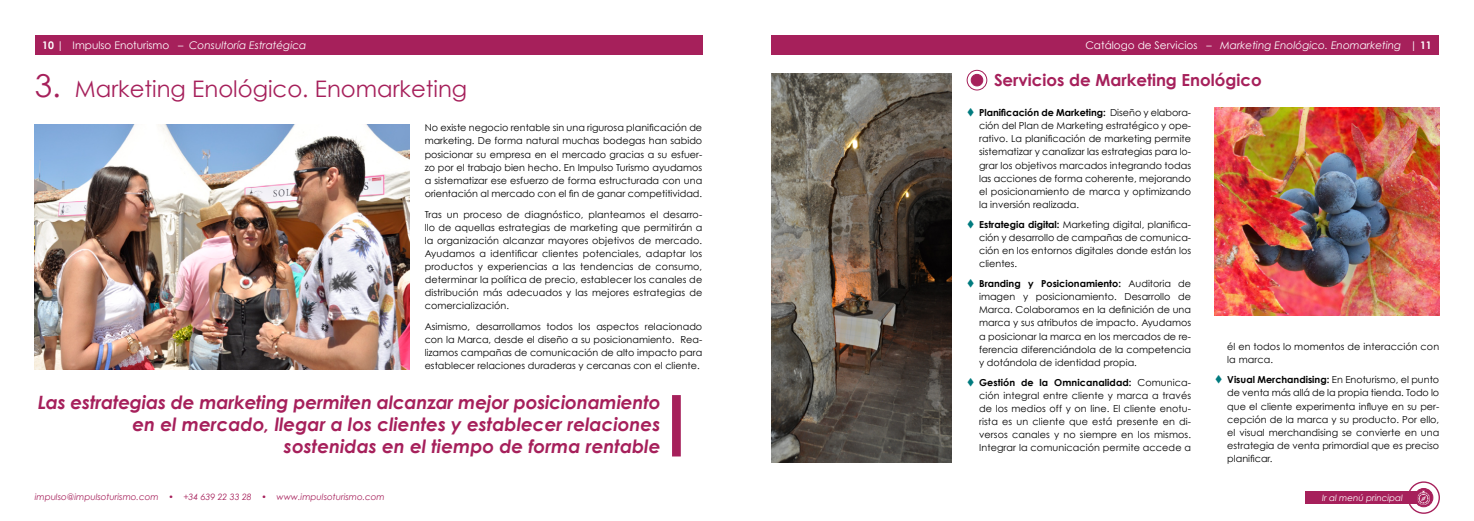
<style>
.page{position:relative;width:1474px;height:521px;background:#fff}
.page>*{position:absolute;margin:0;border:0;box-sizing:border-box;transform-origin:0 0}
.t1{font:22.75px "Century Gothic";color:#a6205b}
.t2{font:italic 700 18.38px/22.1px "Century Gothic";color:#a6205b;text-align:right}
.t3{font:700 16.62px "Century Gothic";color:#a6205b}
.t4{font:italic 10.5px "Century Gothic";color:#fff}
.t5{font:9.62px/13.1px "Century Gothic";color:#000;text-align:justify}
.t6{font:italic 8.75px "Century Gothic";color:#a6205b}
.t7{font:italic 8.75px "Century Gothic";color:#fff}
.s1{font-weight:700;font-style:normal}
.s2{font-style:normal}
.s3{font-size:31.5px}
.s4{color:#007b7f}
.s5{font-weight:700}
</style>
<div class="page">
<div style="left:35px;top:35px;width:667px;height:20px;background:#a6205b"></div>
<div style="left:1305px;top:491px;width:120px;height:13px;background:#a6205b"></div>
<div style="left:1407px;top:481px;width:32px;height:33px;border:1px solid #a6205b;border-radius:50%"></div>
<svg style="left:1414px;top:488px;width:18px;height:19px"></svg>
<svg style="left:1417px;top:491px;width:12px;height:13px"></svg>
<div style="left:1414px;top:488px;width:19px;height:19px;border:1px solid #a6205b;border-radius:50%"></div>
<div style="left:771px;top:35px;width:668px;height:20px;background:#a6205b"></div>
<img style="left:35px;top:124px;width:375px;height:245px">
<img style="left:771px;top:74px;width:180px;height:388px">
<img style="left:1214px;top:108px;width:225px;height:207px">
<div style="left:966px;top:70px;width:21px;height:20px;border:1px solid #a6205b;border-radius:50%"></div>
<div style="left:971px;top:74px;width:11px;height:12px;background:#a6205b;border-radius:50%"></div>
<div style="left:970px;top:74px;width:13px;height:12px;border:1px solid #a6205b;border-radius:50%"></div>
<div style="left:672px;top:395px;width:8px;height:61px;background:#a6205b"></div>
<p class="t4" style="left:42px;top:38px;width:266px"><span class="s1">10</span> <span class="s2">| Impulso Enoturismo –</span> Consultoría Estratégica</p>
<p class="t4" style="left:1085px;top:38px;width:348px"><span class="s2">Catálogo de Servicios –</span> Marketing Enológico. Enomarketing <span class="s2">|</span> <span class="s1">11</span></p>
<h1 class="t1" style="left:35px;top:75px;width:434px"><span class="s3">3.</span> Marketing Enológico. Enomarketing</h1>
<h3 class="t3" style="left:994px;top:70px;width:269px">Servicios de Marketing Enológico</h3>
<p class="t5" style="left:424px;top:121px;width:279px">No existe negocio rentable sin una rigurosa planificación de marketing. De forma natural muchas bodegas han sabido posicionar su empresa en el mercado gracias a su esfuer&shy;zo por el trabajo bien hecho. En Impulso Turismo ayudamos a sistematizar ese esfuerzo de forma estructurada con una orientación al mercado con el fin de ganar competitividad.</p>
<p class="t5" style="left:424px;top:207px;width:279px">Tras un proceso de diagnóstico, planteamos el desarro&shy;llo de aquellas estrategias de marketing que permitirán a la organización alcanzar mayores objetivos de mercado.<br>Ayudamos a identificar clientes potenciales, adaptar los productos y experiencias a las tendencias de consumo, determinar la política de precio, establecer los canales de distribución más adecuados y las mejores estrategias de comercialización.</p>
<p class="t5" style="left:424px;top:320px;width:279px">Asimismo, desarrollamos todos los aspectos relacionado con la Marca, desde el diseño a su posicionamiento. Rea&shy;lizamos campañas de comunicación de alto impacto para establecer relaciones duraderas y cercanas con el cliente.</p>
<h2 class="t2" style="left:38px;top:391px;width:624px">Las estrategias de marketing permiten alcanzar mejor posicionamiento en el mercado, llegar a los clientes y establecer relaciones sostenidas en el tiempo de forma rentable</h2>
<p class="t5" style="left:979px;top:106px;width:213px;text-indent:-12px"><span class="s4">▼</span> <span class="s5">Planificación de Marketing:</span> Diseño y elabora&shy;ción del Plan de Marketing estratégico y ope&shy;rativo. La planificación de marketing permite sistematizar y canalizar las estrategias para lo&shy;grar los objetivos marcados integrando todas las acciones de forma coherente, mejorando el posicionamiento de marca y optimizando la inversión realizada.</p>
<p class="t5" style="left:979px;top:218px;width:213px;text-indent:-12px"><span class="s4">▼</span> <span class="s5">Estrategia digital:</span> Marketing digital, planifica&shy;ción y desarrollo de campañas de comunica&shy;ción en los entornos digitales donde están los clientes.</p>
<p class="t5" style="left:979px;top:277px;width:213px;text-indent:-12px"><span class="s4">▼</span> <span class="s5">Branding y Posicionamiento:</span> Auditoria de imagen y posicionamiento. Desarrollo de Marca. Colaboramos en la definición de una marca y sus atributos de impacto. Ayudamos a posicionar la marca en los mercados de re&shy;ferencia diferenciándola de la competencia y dotándola de identidad propia.</p>
<p class="t5" style="left:979px;top:375px;width:213px;text-indent:-12px"><span class="s4">▼</span> <span class="s5">Gestión de la Omnicanalidad:</span> Comunica&shy;ción integral entre cliente y marca a través de los medios off y on line. El cliente enotu&shy;rista es un cliente que está presente en di&shy;versos canales y no siempre en los mismos.<br>Integrar la comunicación permite accede a</p>
<p class="t5" style="left:1227px;top:340px;width:213px">él en todos lo momentos de interacción con la marca.</p>
<p class="t5" style="left:1227px;top:373px;width:213px;text-indent:-12px"><span class="s4">▼</span> <span class="s5">Visual Merchandising:</span> En Enoturismo, el punto de venta más allá de la propia tienda. Todo lo que el cliente experimenta influye en su per&shy;cepción de la marca y su producto. Por ello, el visual merchandising se convierte en una estrategia de venta primordial que es preciso planificar.</p>
<p class="t6" style="left:35px;top:492px;width:351px">impulso@impulsoturismo.com • +34 639 22 33 28 • www.impulsoturismo.com</p>
<p class="t7" style="left:1321px;top:492px;width:82px">Ir al menú principal</p>
</div>
